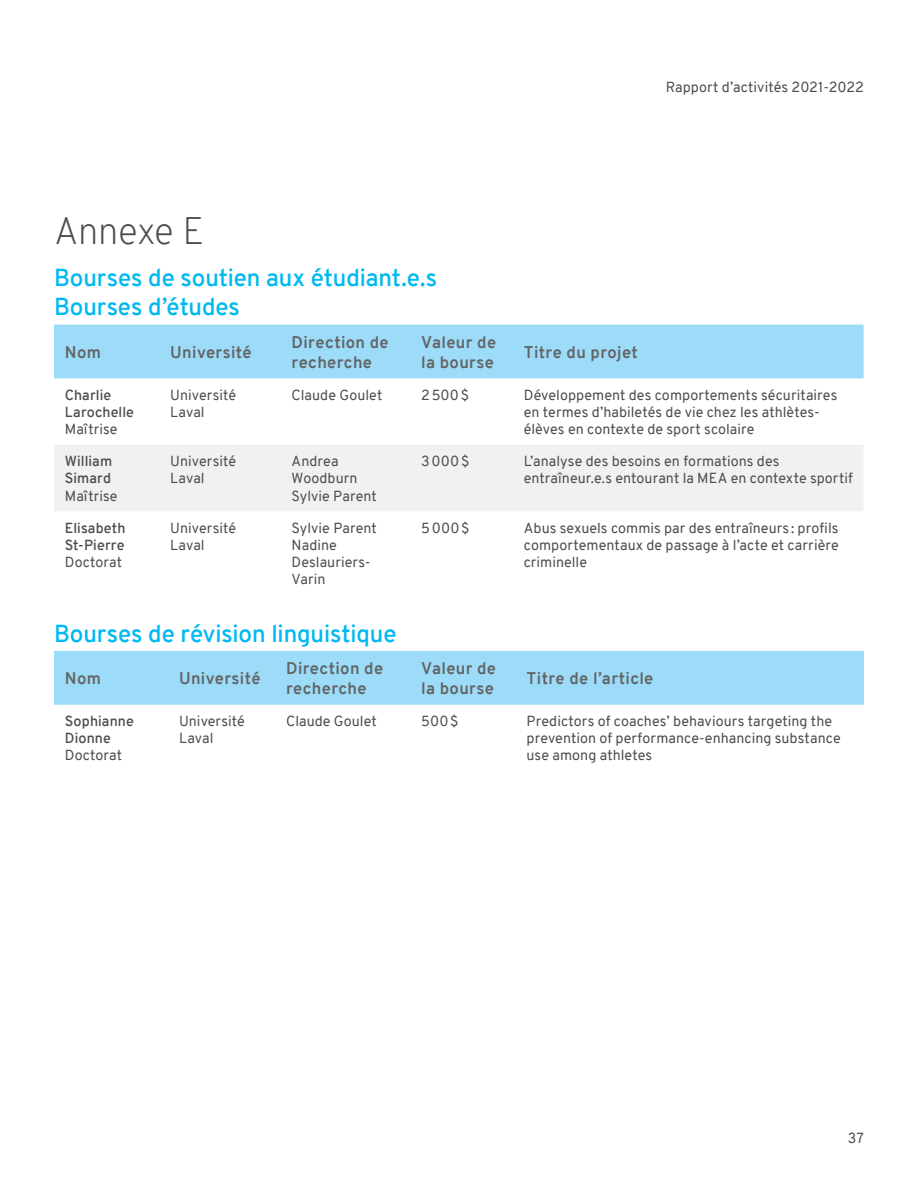
<style>
.page{position:relative;width:918px;height:1188px;background:#fff}
.page>*{position:absolute;margin:0;border:0;box-sizing:border-box;transform-origin:0 0}
.t1{font:200 37.5px "Overpass";letter-spacing:-.02em;color:#4d4d4f}
.t2{font:600 24px/28.8px "Overpass";letter-spacing:-.005em;color:#00b9f1}
.t3{font:700 16.5px/19.8px "Overpass";letter-spacing:.025em;color:#636466}
.t4{font:14.25px/17.1px "Overpass";letter-spacing:.005em;color:#4d4d4f}
.t5{font:600 14.25px/17.1px "Overpass";letter-spacing:.01em;color:#4d4d4f}
</style>
<div class="page">
<div style="left:54px;top:325px;width:810px;height:53px;background:#9ddcf9"></div>
<div style="left:54px;top:445px;width:809px;height:66px;background:#f1f1f2"></div>
<div style="left:54px;top:651px;width:810px;height:54px;background:#9ddcf9"></div>
<p class="t4" style="left:666px;top:78px;width:200px">Rapport d’activités 2021-2022</p>
<h1 class="t1" style="left:54px;top:204px;width:152px">Annexe E</h1>
<h2 class="t2" style="left:54px;top:264px;width:385px">Bourses de soutien aux étudiant.e.s<br>Bourses d’études</h2>
<p class="t3" style="left:65px;top:342px;width:38px">Nom</p>
<p class="t3" style="left:170px;top:342px;width:83px">Université</p>
<p class="t3" style="left:292px;top:332px;width:99px">Direction de recherche</p>
<p class="t3" style="left:421px;top:332px;width:76px">Valeur de la bourse</p>
<p class="t3" style="left:524px;top:342px;width:116px">Titre du projet</p>
<p class="t5" style="left:65px;top:386px;width:71px">Charlie<br>Larochelle</p>
<p class="t4" style="left:65px;top:421px;width:54px">Maîtrise</p>
<p class="t4" style="left:170px;top:386px;width:67px">Université<br>Laval</p>
<p class="t4" style="left:292px;top:386px;width:92px">Claude Goulet</p>
<p class="t4" style="left:421px;top:386px;width:49px">2500$</p>
<p class="t4" style="left:524px;top:386px;width:315px">Développement des comportements sécuritaires en termes d’habiletés de vie chez les athlètes&shy;élèves en contexte de sport scolaire</p>
<p class="t5" style="left:65px;top:453px;width:49px">William<br>Simard</p>
<p class="t4" style="left:65px;top:487px;width:54px">Maîtrise</p>
<p class="t4" style="left:170px;top:453px;width:67px">Université<br>Laval</p>
<p class="t4" style="left:292px;top:453px;width:87px">Andrea<br>Woodburn<br>Sylvie Parent</p>
<p class="t4" style="left:421px;top:453px;width:50px">3000$</p>
<p class="t4" style="left:524px;top:453px;width:331px">L’analyse des besoins en formations des entraîneur.e.s entourant la MEA en contexte sportif</p>
<p class="t4" style="left:170px;top:519px;width:67px">Université<br>Laval</p>
<p class="t4" style="left:292px;top:519px;width:87px">Sylvie Parent<br>Nadine<br>Deslauriers-<br>Varin</p>
<p class="t4" style="left:421px;top:519px;width:50px">5000$</p>
<p class="t4" style="left:524px;top:519px;width:316px;text-align:justify">Abus sexuels commis par des entraîneurs : profils comportementaux de passage à l’acte et carrière criminelle</p>
<h2 class="t2" style="left:54px;top:619px;width:344px">Bourses de révision linguistique</h2>
<p class="t3" style="left:65px;top:668px;width:38px">Nom</p>
<p class="t3" style="left:179px;top:668px;width:83px">Université</p>
<p class="t3" style="left:286px;top:659px;width:99px">Direction de recherche</p>
<p class="t3" style="left:421px;top:659px;width:76px">Valeur de la bourse</p>
<p class="t3" style="left:527px;top:668px;width:128px">Titre de l’article</p>
<p class="t5" style="left:65px;top:713px;width:71px">Sophianne<br>Dionne</p>
<p class="t4" style="left:65px;top:747px;width:59px">Doctorat</p>
<p class="t5" style="left:65px;top:519px;width:62px">Elisabeth<br>St-Pierre</p>
<p class="t4" style="left:65px;top:554px;width:59px">Doctorat</p>
<p class="t4" style="left:179px;top:713px;width:67px">Université<br>Laval</p>
<p class="t4" style="left:286px;top:713px;width:92px">Claude Goulet</p>
<p class="t4" style="left:421px;top:713px;width:39px">500$</p>
<p class="t4" style="left:527px;top:713px;width:316px">Predictors of coaches’ behaviours targeting the prevention of performance-enhancing substance use among athletes</p>
<p class="t4" style="left:848px;top:1129px;width:18px">37</p>
</div>
